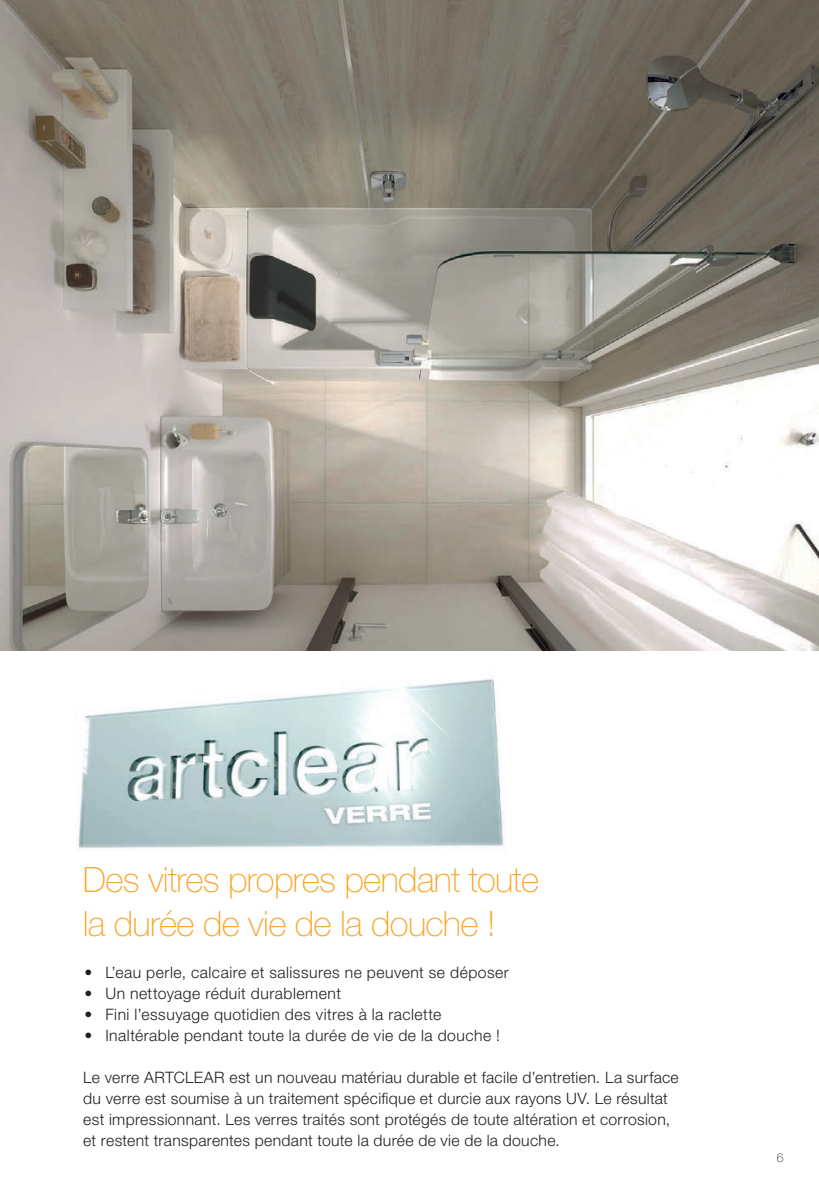
<style>
.page{position:relative;width:819px;height:1191px;background:#fff}
.page>*{position:absolute;margin:0;border:0;box-sizing:border-box;transform-origin:0 0}
.t1{font:100 35px/43.8px "Helvetica Neue LT Std";letter-spacing:-.02em;color:#f9a628}
.t2{font:300 15.75px/21px "Helvetica Neue LT Std";letter-spacing:.02em;color:#231f20}
.t3{font:100 12.25px "Helvetica Neue LT Std";color:#231f20}
</style>
<div class="page">
<img style="left:0;top:0;width:819px;height:650px">
<img style="left:78px;top:678px;width:428px;height:172px">
<h1 class="t1" style="left:83px;top:857px;width:458px">Des vitres propres pendant toute la durée de vie de la douche !</h1>
<p class="t2" style="left:84px;top:961px;width:426px">• L’eau perle, calcaire et salissures ne peuvent se déposer</p>
<p class="t2" style="left:84px;top:982px;width:258px">• Un nettoyage réduit durablement</p>
<p class="t2" style="left:84px;top:1003px;width:358px">• Fini l’essuyage quotidien des vitres à la raclette</p>
<p class="t2" style="left:84px;top:1024px;width:417px">• Inaltérable pendant toute la durée de vie de la douche !</p>
<p class="t2" style="left:83px;top:1066px;width:597px">Le verre ARTCLEAR est un nouveau matériau durable et facile d’entretien. La surface du verre est soumise à un traitement spécifique et durcie aux rayons UV. Le résultat est impressionnant. Les verres traités sont protégés de toute altération et corrosion, et restent transparentes pendant toute la durée de vie de la douche.</p>
<p class="t3" style="left:776px;top:1150px;width:8px">6</p>
</div>
